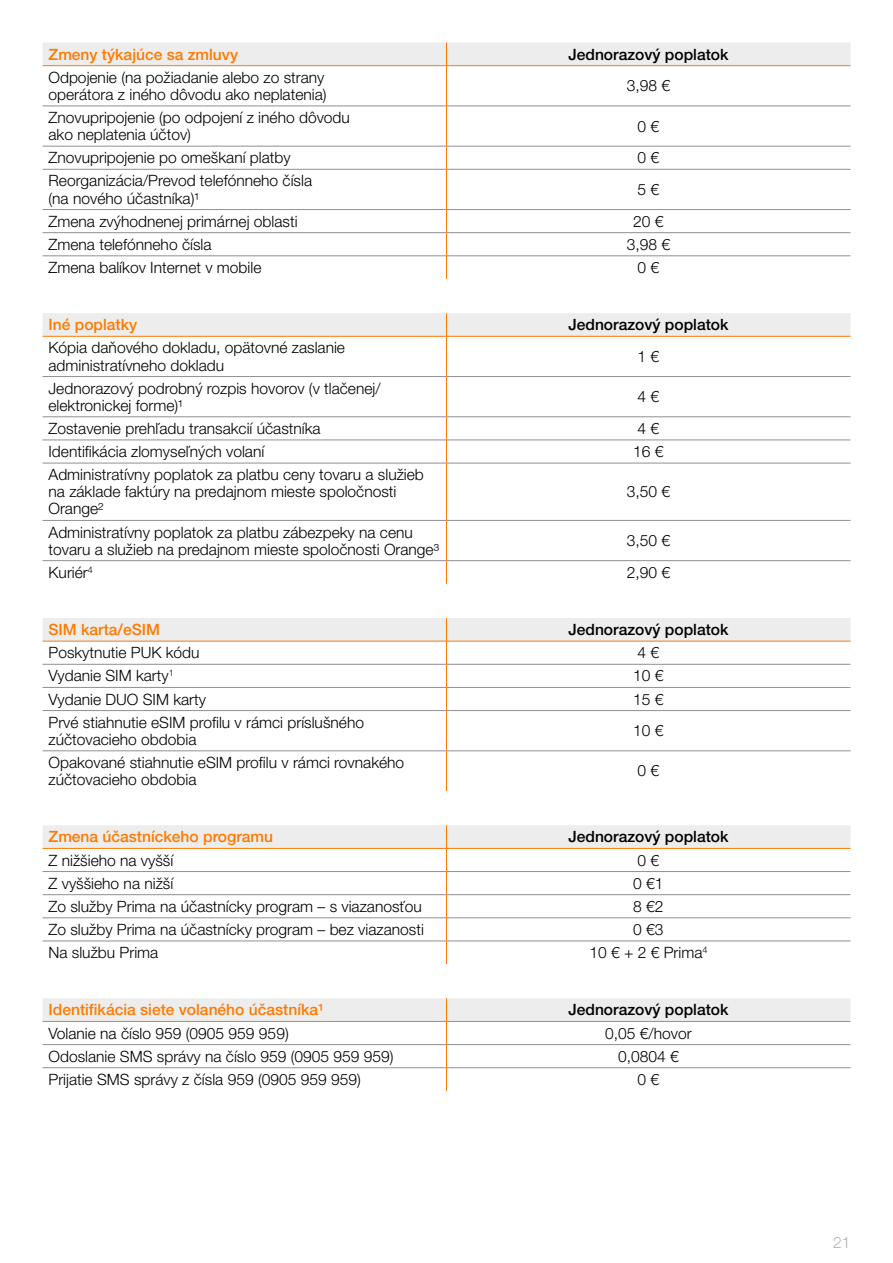
<style>
.page{position:relative;width:893px;height:1263px;background:#fff}
.page>*{position:absolute;margin:0;border:0;box-sizing:border-box;transform-origin:0 0}
.t1{font:300 15.6px/17.1px "Helvetica Neue LT Pro";color:#000}
.t2{font:500 15.6px "Helvetica Neue LT Pro";color:#ff7a00}
.t3{font:500 15.6px "Helvetica Neue LT Pro";color:#000}
.t4{font:300 15.6px "Helvetica Neue LT Pro";color:#b3b2b2}
</style>
<div class="page">
<svg style="left:43px;top:66px;width:807px;height:190px"></svg>
<div style="left:43px;top:43px;width:807px;height:22px;background:#ededed"></div>
<hr style="left:43px;top:65px;width:403px;height:1px;background:#ff7a00">
<hr style="left:446px;top:65px;width:404px;height:1px;background:#ff7a00">
<hr style="left:446px;top:66px;width:1px;height:40px;background:#ff7a00">
<hr style="left:43px;top:106px;width:403px;height:1px;background:#909090">
<hr style="left:446px;top:106px;width:404px;height:1px;background:#909090">
<hr style="left:446px;top:106px;width:1px;height:40px;background:#ff7a00">
<svg style="left:446px;top:147px;width:1px;height:22px"></svg>
<hr style="left:446px;top:169px;width:1px;height:40px;background:#ff7a00">
<hr style="left:43px;top:146px;width:403px;height:1px;background:#909090">
<hr style="left:446px;top:146px;width:404px;height:1px;background:#909090">
<hr style="left:43px;top:169px;width:403px;height:1px;background:#909090">
<hr style="left:446px;top:169px;width:404px;height:1px;background:#909090">
<hr style="left:43px;top:209px;width:403px;height:1px;background:#909090">
<hr style="left:446px;top:209px;width:404px;height:1px;background:#909090">
<hr style="left:43px;top:232px;width:403px;height:1px;background:#909090">
<hr style="left:446px;top:232px;width:404px;height:1px;background:#909090">
<hr style="left:43px;top:256px;width:403px;height:1px;background:#909090">
<hr style="left:446px;top:256px;width:404px;height:1px;background:#909090">
<svg style="left:446px;top:210px;width:1px;height:69px"></svg>
<svg style="left:43px;top:417px;width:807px;height:145px"></svg>
<div style="left:43px;top:313px;width:807px;height:23px;background:#ededed"></div>
<hr style="left:43px;top:336px;width:403px;height:1px;background:#ff7a00">
<hr style="left:446px;top:336px;width:404px;height:1px;background:#ff7a00">
<hr style="left:446px;top:336px;width:1px;height:40px;background:#ff7a00">
<hr style="left:43px;top:376px;width:403px;height:1px;background:#909090">
<hr style="left:446px;top:376px;width:404px;height:1px;background:#909090">
<hr style="left:446px;top:377px;width:1px;height:40px;background:#ff7a00">
<svg style="left:446px;top:417px;width:1px;height:46px"></svg>
<hr style="left:446px;top:463px;width:1px;height:57px;background:#ff7a00">
<hr style="left:446px;top:521px;width:1px;height:39px;background:#ff7a00">
<hr style="left:43px;top:416px;width:403px;height:1px;background:#909090">
<hr style="left:446px;top:416px;width:404px;height:1px;background:#909090">
<hr style="left:43px;top:440px;width:403px;height:1px;background:#909090">
<hr style="left:446px;top:440px;width:404px;height:1px;background:#909090">
<hr style="left:43px;top:463px;width:403px;height:1px;background:#909090">
<hr style="left:446px;top:463px;width:404px;height:1px;background:#909090">
<hr style="left:43px;top:520px;width:403px;height:1px;background:#909090">
<hr style="left:446px;top:520px;width:404px;height:1px;background:#909090">
<hr style="left:43px;top:560px;width:403px;height:1px;background:#909090">
<hr style="left:446px;top:560px;width:404px;height:1px;background:#909090">
<svg style="left:446px;top:561px;width:1px;height:23px"></svg>
<svg style="left:43px;top:751px;width:807px;height:1px"></svg>
<svg style="left:43px;top:618px;width:807px;height:92px"></svg>
<hr style="left:446px;top:711px;width:1px;height:40px;background:#ff7a00">
<hr style="left:43px;top:687px;width:403px;height:1px;background:#909090">
<hr style="left:446px;top:687px;width:404px;height:1px;background:#909090">
<hr style="left:43px;top:710px;width:403px;height:1px;background:#909090">
<hr style="left:446px;top:710px;width:404px;height:1px;background:#909090">
<hr style="left:43px;top:750px;width:403px;height:1px;background:#909090">
<hr style="left:446px;top:750px;width:404px;height:1px;background:#909090">
<hr style="left:446px;top:751px;width:1px;height:40px;background:#ff7a00">
<svg style="left:43px;top:825px;width:807px;height:139px"></svg>
<svg style="left:43px;top:998px;width:807px;height:93px"></svg>
<p class="t2" style="left:49px;top:45px;width:191px">Zmeny týkajúce sa zmluvy</p>
<p class="t3" style="left:568px;top:45px;width:162px">Jednorazový poplatok</p>
<p class="t1" style="left:49px;top:68px;width:280px">Odpojenie (na požiadanie alebo zo strany operátora z iného dôvodu ako neplatenia)</p>
<p class="t1" style="left:627px;top:77px;width:45px">3,98 €</p>
<p class="t1" style="left:49px;top:109px;width:303px">Znovupripojenie (po odpojení z iného dôvodu ako neplatenia účtov)</p>
<p class="t1" style="left:638px;top:117px;width:23px">0 €</p>
<p class="t1" style="left:49px;top:149px;width:244px">Znovupripojenie po omeškaní platby</p>
<p class="t1" style="left:638px;top:149px;width:23px">0 €</p>
<p class="t1" style="left:49px;top:172px;width:265px">Reorganizácia/Prevod telefónneho čísla (na nového účastníka)¹</p>
<p class="t1" style="left:638px;top:181px;width:23px">5 €</p>
<p class="t1" style="left:49px;top:212px;width:251px">Zmena zvýhodnenej primárnej oblasti</p>
<p class="t1" style="left:633px;top:212px;width:32px">20 €</p>
<p class="t1" style="left:49px;top:235px;width:164px">Zmena telefónneho čísla</p>
<p class="t1" style="left:627px;top:235px;width:45px">3,98 €</p>
<p class="t1" style="left:49px;top:258px;width:214px">Zmena balíkov Internet v mobile</p>
<p class="t1" style="left:638px;top:258px;width:23px">0 €</p>
<p class="t2" style="left:49px;top:315px;width:90px">Iné poplatky</p>
<p class="t3" style="left:568px;top:315px;width:162px">Jednorazový poplatok</p>
<p class="t1" style="left:49px;top:339px;width:298px">Kópia daňového dokladu, opätovné zaslanie administratívneho dokladu</p>
<p class="t1" style="left:638px;top:348px;width:23px">1 €</p>
<p class="t1" style="left:49px;top:379px;width:334px">Jednorazový podrobný rozpis hovorov (v tlačenej/ elektronickej forme)¹</p>
<p class="t1" style="left:638px;top:388px;width:23px">4 €</p>
<p class="t1" style="left:49px;top:419px;width:274px">Zostavenie prehľadu transakcií účastníka</p>
<p class="t1" style="left:638px;top:419px;width:23px">4 €</p>
<p class="t1" style="left:49px;top:443px;width:217px">Identifikácia zlomyseľných volaní</p>
<p class="t1" style="left:633px;top:443px;width:32px">16 €</p>
<p class="t1" style="left:49px;top:466px;width:377px">Administratívny poplatok za platbu ceny tovaru a služieb na základe faktúry na predajnom mieste spoločnosti<br>Orange²</p>
<p class="t1" style="left:627px;top:483px;width:45px">3,50 €</p>
<p class="t1" style="left:49px;top:523px;width:392px">Administratívny poplatok za platbu zábezpeky na cenu tovaru a služieb na predajnom mieste spoločnosti Orange³</p>
<p class="t1" style="left:627px;top:532px;width:45px">3,50 €</p>
<p class="t1" style="left:49px;top:563px;width:46px">Kuriér<sup>4</sup></p>
<p class="t1" style="left:627px;top:563px;width:45px">2,90 €</p>
<p class="t2" style="left:49px;top:620px;width:113px">SIM karta/eSIM</p>
<p class="t3" style="left:568px;top:620px;width:162px">Jednorazový poplatok</p>
<p class="t1" style="left:49px;top:644px;width:153px">Poskytnutie PUK kódu</p>
<p class="t1" style="left:638px;top:644px;width:23px">4 €</p>
<p class="t1" style="left:49px;top:667px;width:127px">Vydanie SIM karty<sup>1</sup></p>
<p class="t1" style="left:633px;top:667px;width:32px">10 €</p>
<p class="t1" style="left:49px;top:690px;width:159px">Vydanie DUO SIM karty</p>
<p class="t1" style="left:633px;top:690px;width:32px">15 €</p>
<p class="t1" style="left:49px;top:713px;width:317px">Prvé stiahnutie eSIM profilu v rámci príslušného zúčtovacieho obdobia</p>
<p class="t1" style="left:633px;top:722px;width:32px">10 €</p>
<p class="t1" style="left:49px;top:753px;width:357px">Opakované stiahnutie eSIM profilu v rámci rovnakého zúčtovacieho obdobia</p>
<p class="t1" style="left:638px;top:762px;width:23px">0 €</p>
<p class="t2" style="left:49px;top:827px;width:226px">Zmena účastníckeho programu</p>
<p class="t3" style="left:568px;top:827px;width:162px">Jednorazový poplatok</p>
<p class="t1" style="left:49px;top:851px;width:126px">Z nižšieho na vyšší</p>
<p class="t1" style="left:638px;top:851px;width:23px">0 €</p>
<p class="t1" style="left:49px;top:874px;width:126px">Z vyššieho na nižší</p>
<p class="t1" style="left:633px;top:874px;width:32px">0 €1</p>
<p class="t1" style="left:49px;top:897px;width:375px">Zo služby Prima na účastnícky program – s viazanosťou</p>
<p class="t1" style="left:633px;top:897px;width:32px">8 €2</p>
<p class="t1" style="left:49px;top:920px;width:377px">Zo služby Prima na účastnícky program – bez viazanosti</p>
<p class="t1" style="left:633px;top:920px;width:32px">0 €3</p>
<p class="t1" style="left:49px;top:944px;width:111px">Na službu Prima</p>
<p class="t1" style="left:589px;top:944px;width:120px">10 € + 2 € Prima<sup>4</sup></p>
<p class="t2" style="left:49px;top:1000px;width:277px">Identifikácia siete volaného účastníka¹</p>
<p class="t3" style="left:568px;top:1000px;width:162px">Jednorazový poplatok</p>
<p class="t1" style="left:49px;top:1024px;width:242px">Volanie na číslo 959 (0905 959 959)</p>
<p class="t1" style="left:605px;top:1024px;width:88px">0,05 €/hovor</p>
<p class="t1" style="left:49px;top:1047px;width:347px">Odoslanie SMS správy na číslo 959 (0905 959 959)</p>
<p class="t1" style="left:618px;top:1047px;width:62px">0,0804 €</p>
<p class="t1" style="left:49px;top:1070px;width:314px">Prijatie SMS správy z čísla 959 (0905 959 959)</p>
<p class="t1" style="left:638px;top:1070px;width:23px">0 €</p>
<p class="t4" style="left:833px;top:1233px;width:19px">21</p>
</div>
